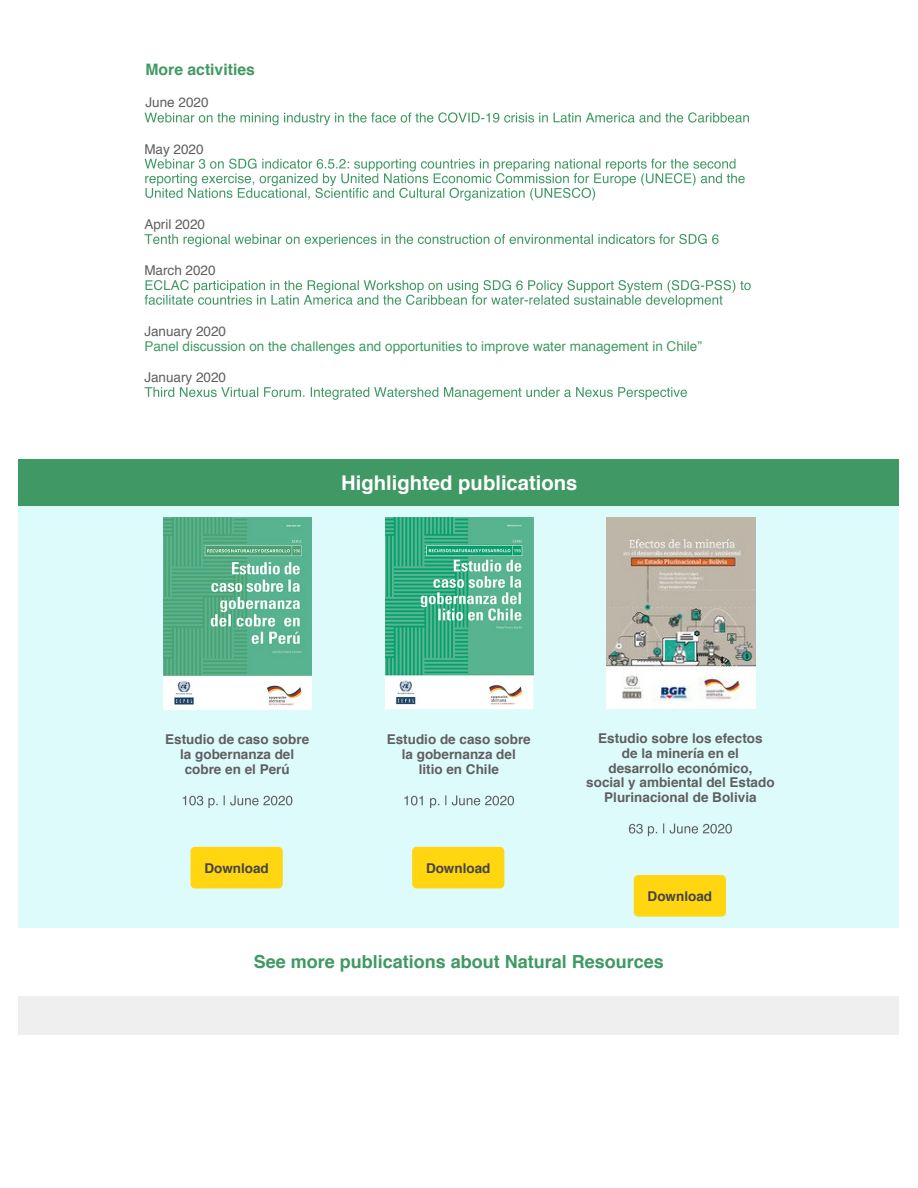
<style>
.page{position:relative;width:918px;height:1188px;background:#fff}
.page>*{position:absolute;margin:0;border:0;box-sizing:border-box;transform-origin:0 0}
.t1{font:700 20.25px "Helvetica";color:#fff}
.t2{font:700 18px "Helvetica";color:#409964}
.t3{font:700 15.75px "Helvetica";color:#409964}
.t4{font:700 13.5px/14.5px "Helvetica";color:#5f5f5f;text-align:center}
.t5{font:13.5px "Helvetica";color:#409964}
.t6{font:13.5px "Helvetica";color:#5f5f5f}
.t7{font:700 13.5px "Helvetica";color:#444}
</style>
<div class="page">
<div style="left:18px;top:460px;width:881px;height:46px;background:#409964"></div>
<div style="left:18px;top:506px;width:881px;height:422px;background:#defbfc"></div>
<div style="left:18px;top:996px;width:881px;height:39px;background:#efefef"></div>
<svg style="left:145px;top:112px;width:604px;height:13px"></svg>
<svg style="left:145px;top:159px;width:600px;height:42px"></svg>
<svg style="left:145px;top:234px;width:574px;height:13px"></svg>
<svg style="left:145px;top:280px;width:606px;height:27px"></svg>
<svg style="left:145px;top:387px;width:542px;height:13px"></svg>
<div style="left:190px;top:847px;width:93px;height:41px;background:#ffd610;border-radius:4px"></div>
<img style="left:164px;top:517px;width:148px;height:193px">
<svg style="left:183px;top:796px;width:35px;height:12px"></svg>
<svg style="left:224px;top:795px;width:68px;height:10px"></svg>
<div style="left:412px;top:847px;width:92px;height:41px;background:#ffd610;border-radius:4px"></div>
<img style="left:385px;top:517px;width:149px;height:193px">
<svg style="left:404px;top:796px;width:35px;height:12px"></svg>
<svg style="left:445px;top:795px;width:69px;height:10px"></svg>
<div style="left:634px;top:875px;width:92px;height:42px;background:#ffd610;border-radius:4px"></div>
<img style="left:607px;top:517px;width:148px;height:191px">
<svg style="left:629px;top:824px;width:28px;height:12px"></svg>
<svg style="left:663px;top:824px;width:69px;height:10px"></svg>
<p class="t3" style="left:146px;top:57px;width:111px">More activities</p>
<p class="t6" style="left:146px;top:92px;width:65px">June 2020</p>
<p class="t6" style="left:144px;top:139px;width:61px">May 2020</p>
<p class="t6" style="left:144px;top:214px;width:62px">April 2020</p>
<p class="t6" style="left:144px;top:260px;width:73px">March 2020</p>
<p class="t6" style="left:144px;top:321px;width:83px">January 2020</p>
<p class="t5" style="left:144px;top:336px;width:559px">Panel discussion on the challenges and opportunities to improve water management in Chile”</p>
<p class="t6" style="left:144px;top:367px;width:83px">January 2020</p>
<h1 class="t1" style="left:341px;top:467px;width:238px">Highlighted publications</h1>
<p class="t4" style="left:165px;top:733px;width:146px">Estudio de caso sobre la gobernanza del cobre en el Perú</p>
<p class="t7" style="left:204px;top:857px;width:66px">Download</p>
<p class="t4" style="left:387px;top:733px;width:146px">Estudio de caso sobre la gobernanza del<br>litio en Chile</p>
<p class="t7" style="left:426px;top:857px;width:66px">Download</p>
<p class="t4" style="left:586px;top:731px;width:190px">Estudio sobre los efectos<br>de la minería en el<br>desarrollo económico,<br>social y ambiental del Estado<br>Plurinacional de Bolivia</p>
<p class="t7" style="left:648px;top:885px;width:66px">Download</p>
<h2 class="t2" style="left:254px;top:947px;width:412px">See more publications about Natural Resources</h2>
</div>
